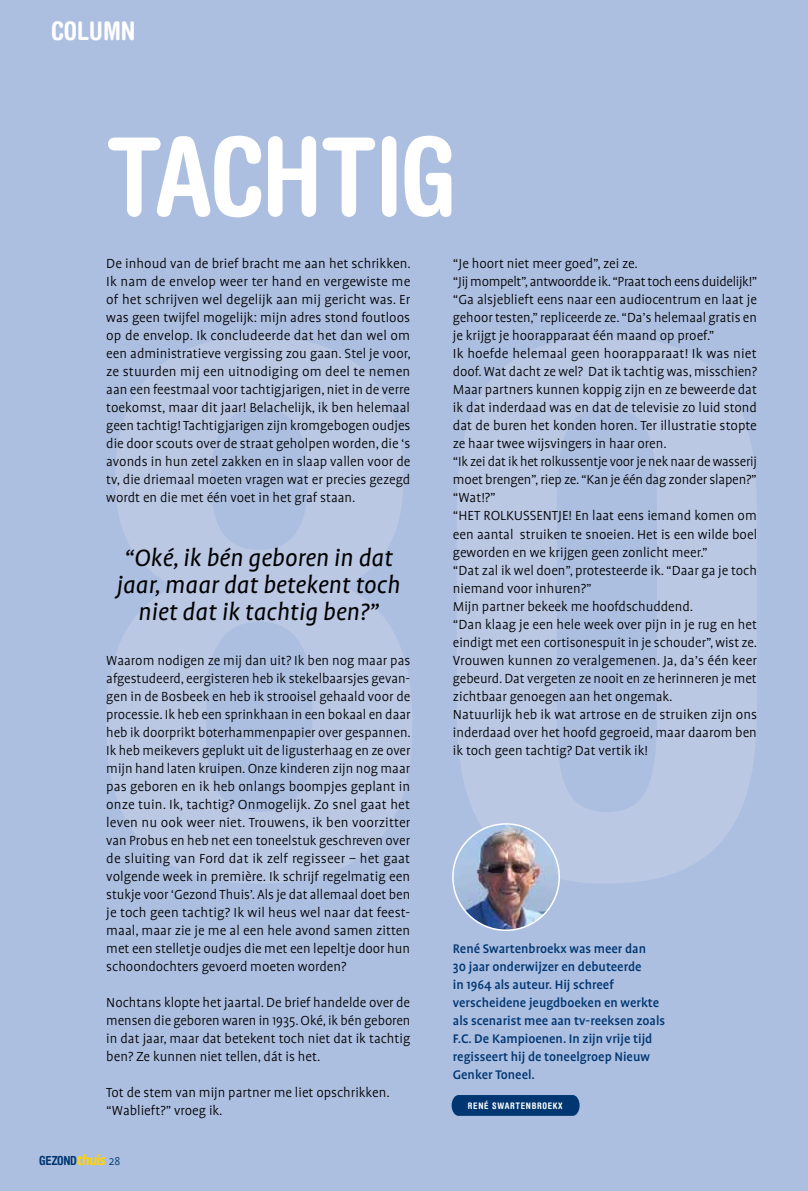
<style>
.page{position:relative;width:808px;height:1191px;background:#adbfe0}
.page>*{position:absolute;margin:0;border:0;box-sizing:border-box;transform-origin:0 0}
.t1{font:700 condensed 108.3px "Helvetica Rounded LT Std";letter-spacing:-.02em;color:#fff}
.t2{font:italic 27px/27px "Profile Pro";color:#000;text-align:center}
.t3{font:700 condensed 25.5px "Helvetica Rounded LT Std";color:#fff}
.t4{font:300 15px/18px "Profile Pro";color:#000;text-align:justify}
.t5{font:500 14.25px/18px "Profile Pro";color:#003671}
.t6{font:700 condensed 12.45px "Helvetica Rounded LT Std";letter-spacing:-.02em;color:#003671}
.t7{font:700 condensed 9px "Helvetica Rounded LT Std";letter-spacing:.075em;color:#fff}
.s1{font-family:"Profile Pro";font-style:italic;font-stretch:normal;font-size:16.05px;color:#ffd300}
.s2{font-family:"Profile Pro";font-weight:300;font-stretch:normal;font-size:13.2px}
</style>
<div class="page">
<svg style="left:107px;top:337px;width:650px;height:546px;fill:#bac8e4"></svg>
<img style="left:452px;top:823px;width:108px;height:108px">
<div style="left:452px;top:1095px;width:128px;height:20px;background:#003671"></div>
<h3 class="t3" style="left:51px;top:15px;width:86px">COLUMN</h3>
<h1 class="t1" style="left:106px;top:111px;width:352px">TACHTIG</h1>
<p class="t4" style="left:106px;top:255px;width:306px">De inhoud van de brief bracht me aan het schrikken.<br>Ik nam de envelop weer ter hand en vergewiste me of het schrijven wel degelijk aan mij gericht was. Er was geen twijfel mogelijk: mijn adres stond foutloos op de envelop. Ik concludeerde dat het dan wel om een administratieve vergissing zou gaan. Stel je voor, ze stuurden mij een uitnodiging om deel te nemen aan een feestmaal voor tachtigjarigen, niet in de verre toekomst, maar dit jaar! Belachelijk, ik ben helemaal geen tachtig! Tachtigjarigen zijn kromgebogen oudjes die door scouts over de straat geholpen worden, die ‘s avonds in hun zetel zakken en in slaap vallen voor de tv, die driemaal moeten vragen wat er precies gezegd wordt en die met één voet in het graf staan.</p>
<h2 class="t2" style="left:116px;top:545px;width:285px">“Oké, ik bén geboren in dat jaar, maar dat betekent toch niet dat ik tachtig ben?”</h2>
<p class="t4" style="left:106px;top:651px;width:306px">Waarom nodigen ze mij dan uit? Ik ben nog maar pas afgestudeerd, eergisteren heb ik stekelbaarsjes gevan&shy;gen in de Bosbeek en heb ik strooisel gehaald voor de processie. Ik heb een sprinkhaan in een bokaal en daar heb ik doorprikt boterhammenpapier over gespannen.<br>Ik heb meikevers geplukt uit de ligusterhaag en ze over mijn hand laten kruipen. Onze kinderen zijn nog maar pas geboren en ik heb onlangs boompjes geplant in onze tuin. Ik, tachtig? Onmogelijk. Zo snel gaat het leven nu ook weer niet. Trouwens, ik ben voorzitter van Probus en heb net een toneelstuk geschreven over de sluiting van Ford dat ik zelf regisseer – het gaat volgende week in première. Ik schrijf regelmatig een stukje voor ‘Gezond Thuis’. Als je dat allemaal doet ben je toch geen tachtig? Ik wil heus wel naar dat feest&shy;maal, maar zie je me al een hele avond samen zitten met een stelletje oudjes die met een lepeltje door hun schoondochters gevoerd moeten worden?</p>
<p class="t4" style="left:106px;top:993px;width:306px">Nochtans klopte het jaartal. De brief handelde over de mensen die geboren waren in 1935. Oké, ik bén geboren in dat jaar, maar dat betekent toch niet dat ik tachtig ben? Ze kunnen niet tellen, dát is het.</p>
<p class="t4" style="left:106px;top:1083px;width:285px">Tot de stem van mijn partner me liet opschrikken. “Wablieft?” vroeg ik.</p>
<p class="t6" style="left:39px;top:1153px;width:83px">GEZOND<span class="s1">thuis</span> <span class="s2">28</span></p>
<p class="t4" style="left:453px;top:255px;width:306px;text-align:left">“Je hoort niet meer goed”, zei ze.<br>“Jij mompelt”, antwoordde ik. “Praat toch eens duidelijk!” “Ga alsjeblieft eens naar een audiocentrum en laat je gehoor testen,” repliceerde ze. “Da’s helemaal gratis en je krijgt je hoorapparaat één maand op proef.”<br>Ik hoefde helemaal geen hoorapparaat! Ik was niet doof. Wat dacht ze wel? Dat ik tachtig was, misschien?<br>Maar partners kunnen koppig zijn en ze beweerde dat ik dat inderdaad was en dat de televisie zo luid stond dat de buren het konden horen. Ter illustratie stopte ze haar twee wijsvingers in haar oren.<br>“Ik zei dat ik het rolkussentje voor je nek naar de wasserij moet brengen”, riep ze. “Kan je één dag zonder slapen?” “Wat!?”<br>“HET ROLKUSSENTJE! En laat eens iemand komen om een aantal struiken te snoeien. Het is een wilde boel geworden en we krijgen geen zonlicht meer.”<br>“Dat zal ik wel doen”, protesteerde ik. “Daar ga je toch niemand voor inhuren?”<br>Mijn partner bekeek me hoofdschuddend.<br>“Dan klaag je een hele week over pijn in je rug en het eindigt met een cortisonespuit in je schouder”, wist ze.<br>Vrouwen kunnen zo veralgemenen. Ja, da’s één keer gebeurd. Dat vergeten ze nooit en ze herinneren je met zichtbaar genoegen aan het ongemak.<br>Natuurlijk heb ik wat artrose en de struiken zijn ons inderdaad over het hoofd gegroeid, maar daarom ben ik toch geen tachtig? Dat vertik ik!</p>
<p class="t5" style="left:453px;top:939px;width:214px">René Swartenbroekx was meer dan<br>30 jaar onderwijzer en debuteerde<br>in 1964 als auteur. Hij schreef verscheidene jeugdboeken en werkte als scenarist mee aan tv-reeksen zoals<br>F.C. De Kampioenen. In zijn vrije tijd regisseert hij de toneelgroep Nieuw<br>Genker Toneel.</p>
<p class="t7" style="left:468px;top:1100px;width:96px">RENÉ SWARTENBROEKX</p>
</div>
